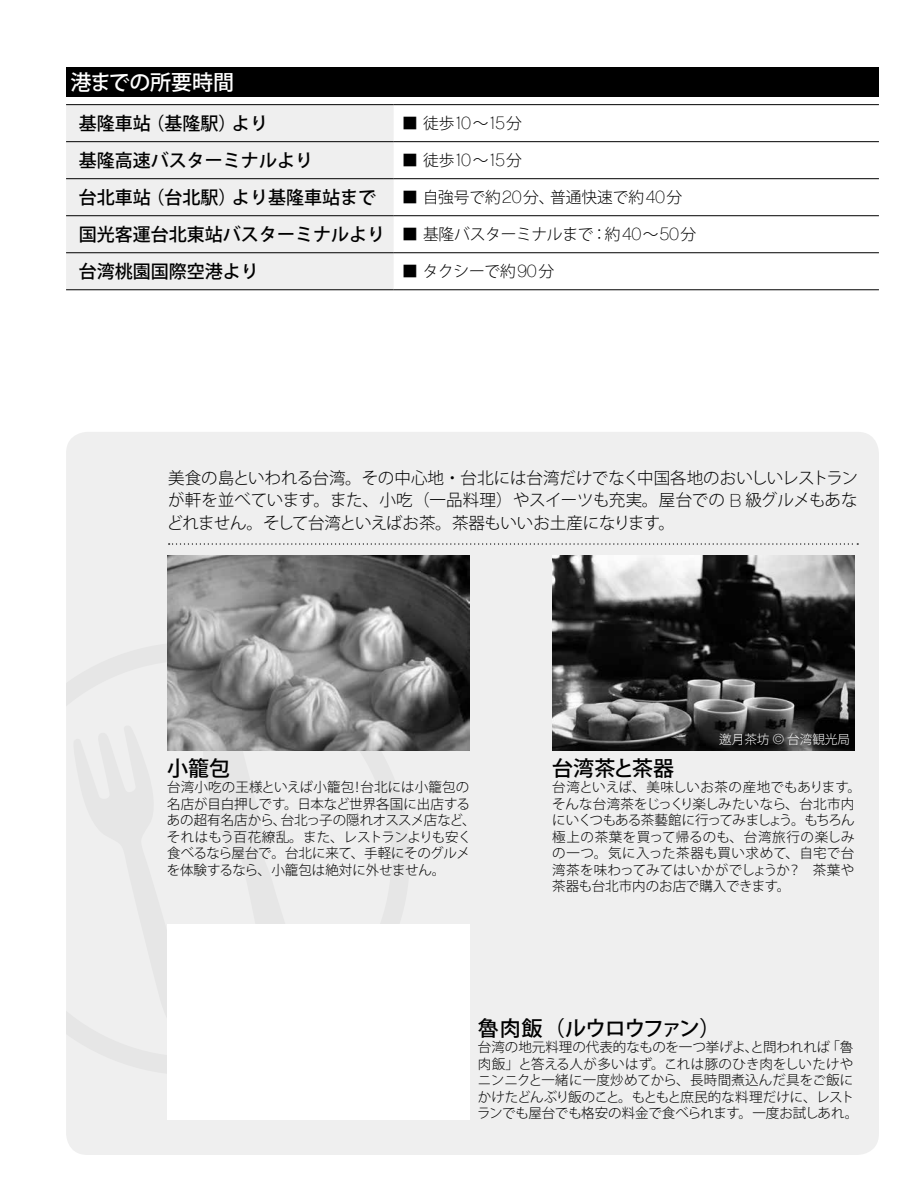
<style>
.page{position:relative;width:915px;height:1191px;background:#fff}
.page>*{position:absolute;margin:0;border:0;box-sizing:border-box;transform-origin:0 0}
.t1{font:500 21px "Koz Go Pro";letter-spacing:-.07em;color:#000}
.t2{font:500 21px "Koz Go Pro";letter-spacing:-.02em;color:#000}
.t3{font:500 21px "Koz Go Pro";color:#fff}
.t4{font:500 18px/37px "Koz Go Pro";color:#000}
.t5{font:300 16.5px/22.5px "Koz Go Pro";letter-spacing:-.03em;color:#000;text-align:justify}
.t6{font:300 15.75px "Koz Go Pro";letter-spacing:-.01em;color:#000}
.t7{font:300 13.5px/16.5px "Koz Go Pro";color:#000}
.t8{font:300 12.6px "Koz Go Pro";color:#fff}
.s1{font-family:"Chalet TT Paris Nineteen Sixty";font-weight:400;font-size:18.15px}
.s2{font-weight:300;font-size:15.75px}
.s3{font-family:"Chalet TT Paris Nineteen Sixty";font-weight:400;font-size:18.9px}
.s4{font-family:"Chalet TT Paris Nineteen Sixty";font-weight:400;font-size:14.55px}
</style>
<div class="page">
<div style="left:66px;top:432px;width:812px;height:723px;background:#efefef;border-radius:21px"></div>
<img style="left:167px;top:555px;width:302px;height:195px">
<img style="left:552px;top:555px;width:302px;height:195px">
<svg style="left:168px;top:543px;width:689px;height:1px"></svg>
<div style="left:167px;top:924px;width:302px;height:195px;background:#fff"></div>
<div style="left:66px;top:105px;width:327px;height:184px;background:#efefef"></div>
<svg style="left:393px;top:105px;width:485px;height:184px"></svg>
<hr style="left:66px;top:104px;width:327px;height:1px;background:#000">
<hr style="left:66px;top:141px;width:327px;height:1px;background:#000">
<hr style="left:66px;top:178px;width:327px;height:1px;background:#000">
<hr style="left:66px;top:215px;width:327px;height:1px;background:#000">
<hr style="left:66px;top:252px;width:327px;height:1px;background:#000">
<hr style="left:66px;top:289px;width:327px;height:1px;background:#000">
<hr style="left:393px;top:104px;width:485px;height:1px;background:#000">
<hr style="left:393px;top:141px;width:485px;height:1px;background:#000">
<hr style="left:393px;top:178px;width:485px;height:1px;background:#000">
<hr style="left:393px;top:215px;width:485px;height:1px;background:#000">
<hr style="left:393px;top:252px;width:485px;height:1px;background:#000">
<hr style="left:393px;top:289px;width:485px;height:1px;background:#000">
<div style="left:66px;top:67px;width:812px;height:30px;background:#000"></div>
<h1 class="t3" style="left:70px;top:69px;width:165px">港までの所要時間</h1>
<h2 class="t4" style="left:79px;top:106px;width:190px">基隆車站（基隆駅）より</h2>
<p class="t6" style="left:402px;top:113px;width:121px">■ 徒歩<span class="s1">10</span>～<span class="s1">15</span>分</p>
<h2 class="t4" style="left:79px;top:143px;width:235px">基隆高速バスターミナルより</h2>
<p class="t6" style="left:402px;top:150px;width:121px">■ 徒歩<span class="s1">10</span>～<span class="s1">15</span>分</p>
<h2 class="t4" style="left:79px;top:180px;width:298px">台北車站（台北駅）より基隆車站まで</h2>
<p class="t6" style="left:402px;top:187px;width:281px">■ 自強号で約<span class="s1">20</span>分、普通快速で約<span class="s1">40</span>分</p>
<h2 class="t4" style="left:79px;top:217px;width:618px">国光客運台北東站バスターミナルより <span class="s2">■ 基隆バスターミナルまで：約</span><span class="s1">40</span><span class="s2">～</span><span class="s1">50</span><span class="s2">分</span>台湾桃園国際空港より</h2>
<p class="t6" style="left:402px;top:261px;width:153px">■ タクシーで約<span class="s1">90</span>分</p>
<p class="t5" style="left:167px;top:466px;width:692px">美食の島といわれる台湾。その中心地・台北には台湾だけでなく中国各地のおいしいレストランが軒を並べています。また、小吃（一品料理）やスイーツも充実。屋台での <span class="s3">B</span> 級グルメもあなどれません。そして台湾といえばお茶。茶器もいいお土産になります。</p>
<h1 class="t2" style="left:167px;top:754px;width:64px">小籠包</h1>
<p class="t7" style="left:167px;top:779px;width:310px">台湾小吃の王様といえば小籠包！台北には小籠包の名店が目白押しです。日本など世界各国に出店するあの超有名店から、台北っ子の隠れオススメ店など、それはもう百花繚乱。また、レストランよりも安く食べるなら屋台で。台北に来て、手軽にそのグルメを体験するなら、小籠包は絶対に外せません。</p>
<p class="t8" style="left:719px;top:731px;width:132px">邀月茶坊 <span class="s4">©</span> 台湾観光局</p>
<h1 class="t2" style="left:552px;top:754px;width:123px">台湾茶と茶器</h1>
<p class="t7" style="left:552px;top:779px;width:310px">台湾といえば、美味しいお茶の産地でもあります。そんな台湾茶をじっくり楽しみたいなら、台北市内にいくつもある茶藝館に行ってみましょう。もちろん極上の茶葉を買って帰るのも、台湾旅行の楽しみの一つ。気に入った茶器も買い求めて、自宅で台湾茶を味わってみてはいかがでしょうか？　茶葉や茶器も台北市内のお店で購入できます。</p>
<h1 class="t1" style="left:477px;top:1014px;width:244px">魯肉飯（ルウロウファン）</h1>
<p class="t7" style="left:477px;top:1039px;width:382px">台湾の地元料理の代表的なものを一つ挙げよ、と問われれば「魯肉飯」と答える人が多いはず。これは豚のひき肉をしいたけやニンニクと一緒に一度炒めてから、長時間煮込んだ具をご飯にかけたどんぶり飯のこと。もともと庶民的な料理だけに、レストランでも屋台でも格安の料金で食べられます。一度お試しあれ。</p>
</div>
